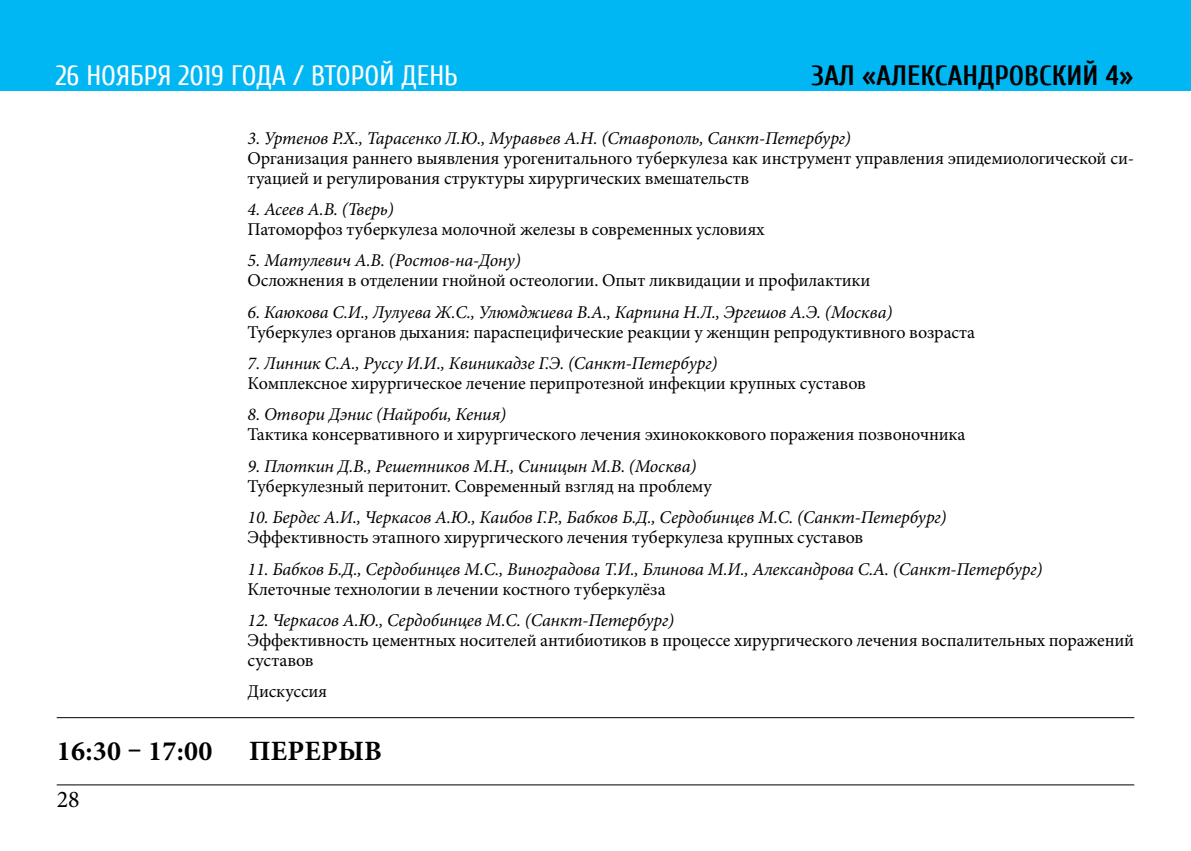
<style>
.page{position:relative;width:1191px;height:851px;background:#fff}
.page>*{position:absolute;margin:0;border:0;box-sizing:border-box;transform-origin:0 0}
.t1{font:28px "Cuprum";color:#fff}
.t2{font:700 28px "Cuprum";color:#000}
.t3{font:700 28px "Minion Pro";letter-spacing:.01em;color:#000}
.t4{font:24px "Minion Pro";color:#000}
.t5{font:18px/20px "Minion Pro";letter-spacing:-.01em;color:#000}
.t6{font:italic 18px "Minion Pro";letter-spacing:-.01em;color:#000}
</style>
<div class="page">
<div style="left:0;top:0;width:1191px;height:91px;background:#00b7f4"></div>
<hr style="left:57px;top:784px;width:1077px;height:1px;background:#000">
<hr style="left:57px;top:717px;width:1077px;height:1px;background:#000">
<h1 class="t1" style="left:56px;top:60px;width:361px">26 ноября 2019 года / второй ДЕНЬ</h1>
<h1 class="t2" style="left:811px;top:59px;width:81px">ЗАЛ «александро</h1>
<h1 class="t2" style="left:1024px;top:59px;width:30px">вский</h1>
<h1 class="t2" style="left:1105px;top:59px;width:29px">4»</h1>
<p class="t6" style="left:248px;top:125px;width:605px">3. Уртенов Р.Х., Тарасенко Л.Ю., Муравьев А.Н. (Ставрополь, Санкт-Петербург)</p>
<p class="t5" style="left:248px;top:148px;width:888px">Организация раннего выявления урогенитального туберкулеза как инструмент управления эпидемиологической си&shy;туацией и регулирования структуры хирургических вмешательств</p>
<p class="t6" style="left:248px;top:197px;width:148px">4. Асеев А.В. (Тверь)</p>
<p class="t5" style="left:248px;top:219px;width:518px">Патоморфоз туберкулеза молочной железы в современных условиях</p>
<p class="t6" style="left:248px;top:248px;width:274px">5. Матулевич А.В. (Ростов-на-Дону)</p>
<p class="t5" style="left:248px;top:270px;width:624px">Осложнения в отделении гнойной остеологии. Опыт ликвидации и профилактики</p>
<p class="t6" style="left:248px;top:299px;width:646px">6. Каюкова С.И., Лулуева Ж.С., Улюмджиева В.А., Карпина Н.Л., Эргешов А.Э. (Москва)</p>
<p class="t5" style="left:248px;top:322px;width:729px">Туберкулез органов дыхания: параспецифические реакции у женщин репродуктивного возраста</p>
<p class="t6" style="left:248px;top:351px;width:471px">7. Линник С.А., Руссу И.И., Квиникадзе Г.Э. (Санкт-Петербург)</p>
<p class="t5" style="left:248px;top:373px;width:619px">Комплексное хирургическое лечение перипротезной инфекции крупных суставов</p>
<p class="t6" style="left:248px;top:402px;width:260px">8. Отвори Дэнис (Найроби, Кения)</p>
<p class="t5" style="left:248px;top:424px;width:719px">Тактика консервативного и хирургического лечения эхинококкового поражения позвоночника</p>
<p class="t6" style="left:248px;top:453px;width:450px">9. Плоткин Д.В., Решетников М.Н., Синицын М.В. (Москва)</p>
<p class="t5" style="left:248px;top:476px;width:466px">Туберкулезный перитонит. Современный взгляд на проблему</p>
<p class="t6" style="left:248px;top:505px;width:700px">10. Бердес А.И., Черкасов А.Ю., Каибов Г.Р., Бабков Б.Д., Сердобинцев М.С. (Санкт-Петербург)</p>
<p class="t5" style="left:248px;top:527px;width:617px">Эффективность этапного хирургического лечения туберкулеза крупных суставов</p>
<p class="t6" style="left:248px;top:556px;width:796px">11. Бабков Б.Д., Сердобинцев М.С., Виноградова Т.И., Блинова М.И., Александрова С.А. (Санкт-Петербург)</p>
<p class="t5" style="left:248px;top:579px;width:419px">Клеточные технологии в лечении костного туберкулёза</p>
<p class="t6" style="left:248px;top:607px;width:428px">12. Черкасов А.Ю., Сердобинцев М.С. (Санкт-Петербург)</p>
<p class="t5" style="left:248px;top:630px;width:888px">Эффективность цементных носителей антибиотиков в процессе хирургического лечения воспалительных поражений суставов</p>
<p class="t5" style="left:248px;top:681px;width:81px">Дискуссия</p>
<h1 class="t3" style="left:57px;top:731px;width:157px">16:30 – 17:00</h1>
<h1 class="t3" style="left:249px;top:731px;width:132px">ПЕРЕРЫВ</h1>
<h2 class="t4" style="left:57px;top:783px;width:25px">28</h2>
</div>
